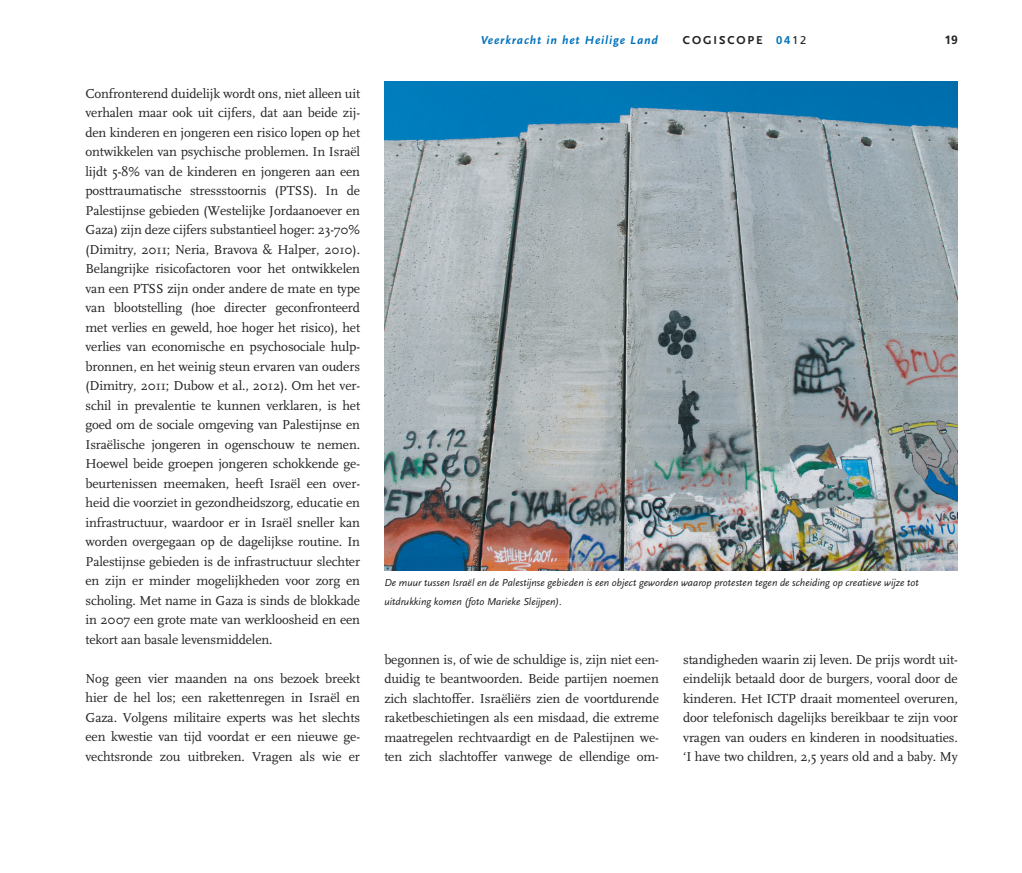
<style>
.page{position:relative;width:1022px;height:873px;background:#fff}
.page>*{position:absolute;margin:0;border:0;box-sizing:border-box;transform-origin:0 0}
.t1{font:13.5px/19.5px "FF Scala";letter-spacing:-.01em;color:#231f20;text-align:justify}
.t2{font:italic 700 12px "Scala Sans Pro";letter-spacing:.075em;color:#0072bc}
.t3{font:700 12px "Scala Sans Pro";letter-spacing:.16em;color:#231f20}
.t4{font:700 12px "Frutiger LT Std";color:#231f20}
.t5{font:italic 10.5px/19.5px "Scala Sans Pro";color:#231f20}
.s1{font-family:"Frutiger LT Std";font-size:11.25px;color:#0072bc}
.s2{font-family:"Frutiger LT Std";font-weight:400;font-size:11.25px}
</style>
<div class="page">
<img style="left:384px;top:81px;width:573px;height:489px">
<p class="t1" style="left:85px;top:84px;width:276px">Confronterend duidelijk wordt ons, niet alleen uit verhalen maar ook uit cijfers, dat aan beide zij&shy;den kinderen en jongeren een risico lopen op het ontwikkelen van psychische problemen. In Israël lijdt 5-8% van de kinderen en jongeren aan een posttraumatische stressstoornis (PTSS). In de Palestijnse gebieden (Westelijke Jordaanoever en Gaza) zijn deze cijfers substantieel hoger: 23-70% (Dimitry, 2011; Neria, Bravova &amp; Halper, 2010).<br>Belangrijke risicofactoren voor het ontwikkelen van een PTSS zijn onder andere de mate en type van blootstelling (hoe directer geconfronteerd met verlies en geweld, hoe hoger het risico), het verlies van economische en psychosociale hulp&shy;bronnen, en het weinig steun ervaren van ouders (Dimitry, 2011; Dubow et al., 2012). Om het ver&shy;schil in prevalentie te kunnen verklaren, is het goed om de sociale omgeving van Palestijnse en Israëlische jongeren in ogenschouw te nemen.<br>Hoewel beide groepen jongeren schokkende ge&shy;beurtenissen meemaken, heeft Israël een over&shy;heid die voorziet in gezondheidszorg, educatie en infrastructuur, waardoor er in Israël sneller kan worden overgegaan op de dagelijkse routine. In Palestijnse gebieden is de infrastructuur slechter en zijn er minder mogelijkheden voor zorg en scholing. Met name in Gaza is sinds de blokkade in 2007 een grote mate van werkloosheid en een tekort aan basale levensmiddelen.</p>
<p class="t1" style="left:85px;top:669px;width:276px">Nog geen vier maanden na ons bezoek breekt hier de hel los; een rakettenregen in Israël en Gaza. Volgens militaire experts was het slechts een kwestie van tijd voordat er een nieuwe ge&shy;vechtsronde zou uitbreken. Vragen als wie er</p>
<p class="t2" style="left:480px;top:33px;width:179px">Veerkracht in het Heilige Land</p>
<p class="t3" style="left:682px;top:33px;width:125px">COGISCOPE <span class="s1">04</span><span class="s2">12</span></p>
<p class="t4" style="left:944px;top:33px;width:15px">19</p>
<p class="t5" style="left:384px;top:572px;width:536px">De muur tussen Israël en de Palestijnse gebieden is een object geworden waarop protesten tegen de scheiding op creatieve wijze tot uitdrukking komen (foto Marieke Sleijpen).</p>
<p class="t1" style="left:384px;top:649px;width:276px">begonnen is, of wie de schuldige is, zijn niet een&shy;duidig te beantwoorden. Beide partijen noemen zich slachtoffer. Israëliërs zien de voortdurende raketbeschietingen als een misdaad, die extreme maatregelen rechtvaardigt en de Palestijnen we&shy;ten zich slachtoffer vanwege de ellendige om-</p>
<p class="t1" style="left:683px;top:649px;width:276px">standigheden waarin zij leven. De prijs wordt uit&shy;eindelijk betaald door de burgers, vooral door de kinderen. Het ICTP draait momenteel overuren, door telefonisch dagelijks bereikbaar te zijn voor vragen van ouders en kinderen in noodsituaties. ‘I have two children, 2,5 years old and a baby. My</p>
</div>
